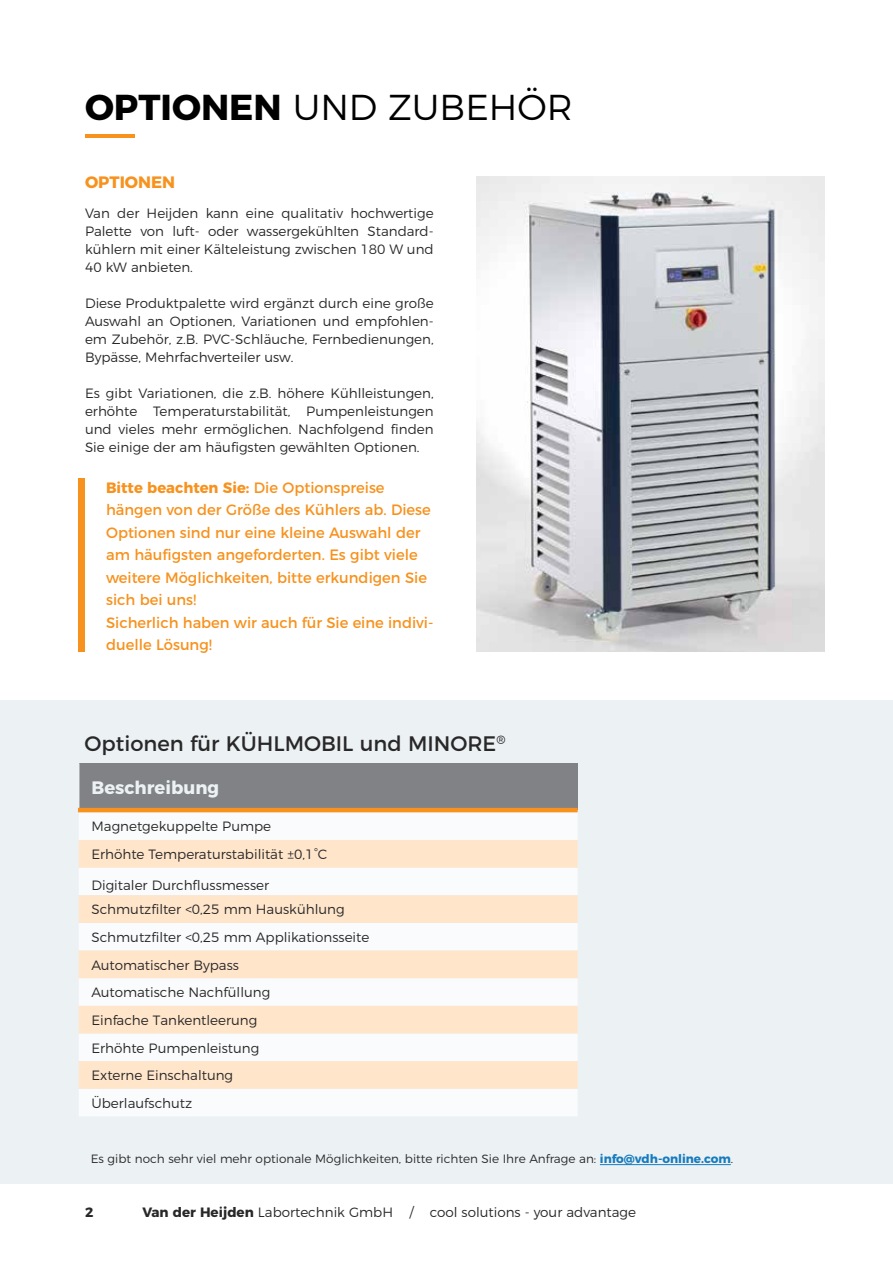
<style>
.page{position:relative;width:893px;height:1263px;background:#fff}
.page>*{position:absolute;margin:0;border:0;box-sizing:border-box;transform-origin:0 0}
.t1{font:300 36px "Montserrat";color:#000}
.t2{font:21px "Montserrat";color:#292829}
.t3{font:700 18px "Montserrat";color:#ecf1f4}
.t4{font:700 16.5px "Montserrat";color:#f7921e}
.t5{font:15px/22.5px "Montserrat";color:#f7921e}
.t6{font:300 13.5px/18px "Montserrat";color:#292829}
.t7{font:700 13.5px "Montserrat";color:#292829}
.t8{font:300 12px "Montserrat";color:#292829}
.s1{font-weight:700}
.s2{font-weight:700;color:#167cbe}
</style>
<div class="page">
<hr style="left:85px;top:134px;width:50px;height:3px;background:#f7921e">
<div style="left:0;top:700px;width:893px;height:483px;background:#ecf1f4"></div>
<hr style="left:600px;top:1164px;width:131px;height:1px;background:#167cbe">
<div style="left:79px;top:763px;width:499px;height:47px;background:#808285"></div>
<div style="left:79px;top:812px;width:499px;height:304px;background:#fafbfc"></div>
<svg style="left:79px;top:840px;width:499px;height:249px;fill:#ffe5ca"></svg>
<hr style="left:78px;top:808px;width:500px;height:4px;background:#f7921e">
<img style="left:476px;top:177px;width:349px;height:475px">
<div style="left:78px;top:478px;width:7px;height:174px;background:#f7921e"></div>
<h1 class="t1" style="left:85px;top:79px;width:489px"><span class="s1">OPTIONEN</span> UND ZUBEHÖR</h1>
<p class="t4" style="left:85px;top:168px;width:92px">OPTIONEN</p>
<p class="t6" style="left:85px;top:203px;width:350px;text-align:justify">Van der Heijden kann eine qualitativ hochwertige Palette von luft- oder wassergekühlten Standard&shy;kühlern mit einer Kälteleistung zwischen 180 W und 40 kW anbieten.</p>
<p class="t6" style="left:85px;top:293px;width:350px;text-align:justify">Diese Produktpalette wird ergänzt durch eine große Auswahl an Optionen, Variationen und empfohlen&shy;em Zubehör, z.B. PVC-Schläuche, Fernbedienungen, Bypässe, Mehrfachverteiler usw.</p>
<p class="t6" style="left:85px;top:383px;width:350px;text-align:justify">Es gibt Variationen, die z.B. höhere Kühlleistungen, erhöhte Temperaturstabilität, Pumpenleistungen und vieles mehr ermöglichen. Nachfolgend finden Sie einige der am häufigsten gewählten Optionen.</p>
<p class="t5" style="left:106px;top:475px;width:329px"><span class="s1">Bitte beachten Sie:</span> Die Optionspreise hängen von der Größe des Kühlers ab. Diese Optionen sind nur eine kleine Auswahl der am häufigsten angeforderten. Es gibt viele weitere Möglichkeiten, bitte erkundigen Sie sich bei uns!<br>Sicherlich haben wir auch für Sie eine indivi&shy;duelle Lösung!</p>
<h2 class="t2" style="left:85px;top:727px;width:422px">Optionen für KÜHLMOBIL und MINORE<sup>®</sup></h2>
<h3 class="t3" style="left:91px;top:772px;width:129px">Beschreibung</h3>
<p class="t6" style="left:91px;top:812px;width:237px;line-height:27.6px">Magnetgekuppelte Pumpe<br>Erhöhte Temperaturstabilität ±0,1°C</p>
<p class="t6" style="left:91px;top:871px;width:255px;line-height:24.6px">Digitaler Durchflussmesser<br>Schmutzfilter &lt;0,25 mm Hauskühlung</p>
<p class="t6" style="left:91px;top:922px;width:279px;line-height:27.6px">Schmutzfilter &lt;0,25 mm Applikationsseite<br>Automatischer Bypass<br>Automatische Nachfüllung<br>Einfache Tankentleerung<br>Erhöhte Pumpenleistung<br>Externe Einschaltung<br>Überlaufschutz</p>
<p class="t8" style="left:91px;top:1150px;width:644px">Es gibt noch sehr viel mehr optionale Möglichkeiten, bitte richten Sie Ihre Anfrage an: <span class="s2">info@vdh-online.com</span>.</p>
<p class="t7" style="left:85px;top:1200px;width:10px">2</p>
<p class="t6" style="left:142px;top:1201px;width:495px"><span class="s1">Van der Heijden</span> Labortechnik GmbH / cool solutions - your advantage</p>
</div>
